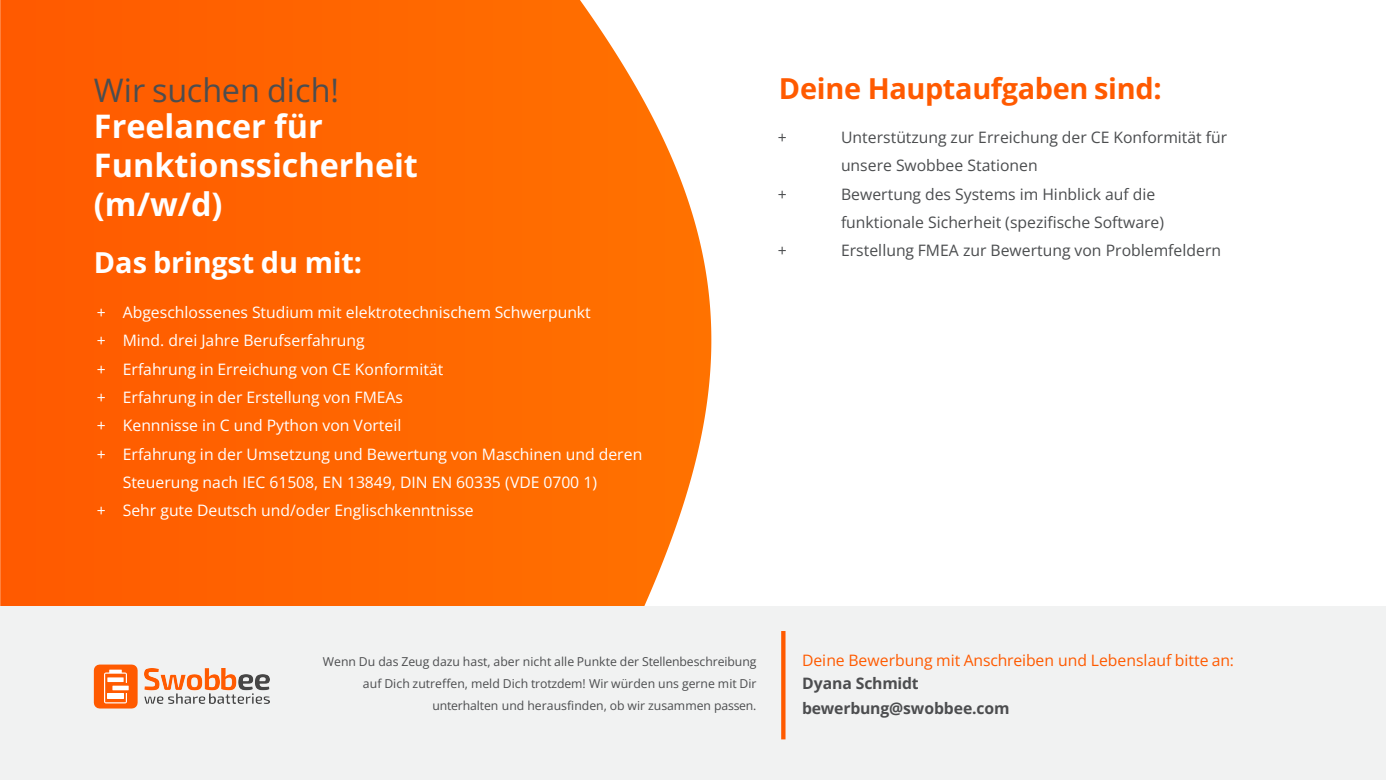
<style>
.page{position:relative;width:1386px;height:780px;background:#fff}
.page>*{position:absolute;margin:0;border:0;box-sizing:border-box;transform-origin:0 0}
.t1{font:700 32.38px "Open Sans";color:#fff}
.t2{font:32.38px "Open Sans";color:#4c4d4f}
.t3{font:700 28.88px "Open Sans";letter-spacing:-.01em;color:#ff5a00}
.t4{font:700 28.88px "Open Sans";letter-spacing:-.005em;color:#fff}
.t5{font:15.75px/28.3px "Open Sans";color:#fff}
.t6{font:15.75px/28.3px "Open Sans";color:#4b4d4f}
.t7{font:15.75px "Open Sans";color:#ff5a00}
.t8{font:700 15.75px/25.2px "Open Sans";letter-spacing:-.01em;color:#4c4d4f}
.t9{font:12.25px/22.1px "Open Sans";color:#4c4d4f;text-align:right}
</style>
<div class="page">
<img style="left:0;top:0;width:556px;height:606px">
<svg style="left:556px;top:0;width:156px;height:606px;fill:#ff7000"></svg>
<div style="left:0;top:606px;width:1385px;height:173px;background:#f1f2f2"></div>
<svg style="left:94px;top:664px;width:44px;height:44px"></svg>
<img style="left:145px;top:668px;width:64px;height:35px">
<img style="left:209px;top:668px;width:60px;height:35px">
<svg style="left:781px;top:631px;width:4px;height:108px"></svg>
<h2 class="t2" style="left:94px;top:68px;width:247px">Wir suchen dich!</h2>
<p class="t3" style="left:778px;top:68px;width:384px">Deine Hauptaufgaben sind:</p>
<p class="t1" style="left:94px;top:104px;width:230px">Freelancer für</p>
<p class="t1" style="left:94px;top:143px;width:325px">Funktionssicherheit</p>
<p class="t1" style="left:94px;top:181px;width:130px">(m/w/d)</p>
<p class="t6" style="left:778px;top:122px;width:11px">+</p>
<p class="t6" style="left:841px;top:122px;width:388px">Unterstützung zur Erreichung der CE Konformität für unsere Swobbee Stationen</p>
<p class="t6" style="left:778px;top:179px;width:11px">+</p>
<p class="t6" style="left:841px;top:179px;width:324px">Bewertung des Systems im Hinblick auf die funktionale Sicherheit (spezifische Software)</p>
<p class="t6" style="left:778px;top:236px;width:11px">+</p>
<p class="t6" style="left:841px;top:236px;width:381px">Erstellung FMEA zur Bewertung von Problemfeldern</p>
<p class="t4" style="left:94px;top:243px;width:270px">Das bringst du mit:</p>
<p class="t5" style="left:97px;top:297px;width:495px">+ Abgeschlossenes Studium mit elektrotechnischem Schwerpunkt</p>
<p class="t5" style="left:97px;top:326px;width:269px">+ Mind. drei Jahre Berufserfahrung</p>
<p class="t5" style="left:97px;top:354px;width:348px">+ Erfahrung in Erreichung von CE Konformität</p>
<p class="t5" style="left:97px;top:382px;width:308px">+ Erfahrung in der Erstellung von FMEAs</p>
<p class="t5" style="left:97px;top:411px;width:306px">+ Kennnisse in C und Python von Vorteil</p>
<p class="t5" style="left:123px;top:439px;width:521px;text-indent:-26px">+ Erfahrung in der Umsetzung und Bewertung von Maschinen und deren<br>Steuerung nach IEC 61508, EN 13849, DIN EN 60335 (VDE 0700 1)</p>
<p class="t5" style="left:97px;top:496px;width:378px">+ Sehr gute Deutsch und/oder Englischkenntnisse</p>
<p class="t9" style="left:323px;top:650px;width:435px">Wenn Du das Zeug dazu hast, aber nicht alle Punkte der Stellenbeschreibung</p>
<p class="t9" style="left:363px;top:672px;width:395px">auf Dich zutreffen, meld Dich trotzdem! Wir würden uns gerne mit Dir unterhalten und herausfinden, ob wir zusammen passen.</p>
<p class="t7" style="left:801px;top:648px;width:433px">Deine Bewerbung mit Anschreiben und Lebenslauf bitte an:</p>
<p class="t8" style="left:802px;top:669px;width:209px">Dyana Schmidt bewerbung@swobbee.com</p>
</div>
